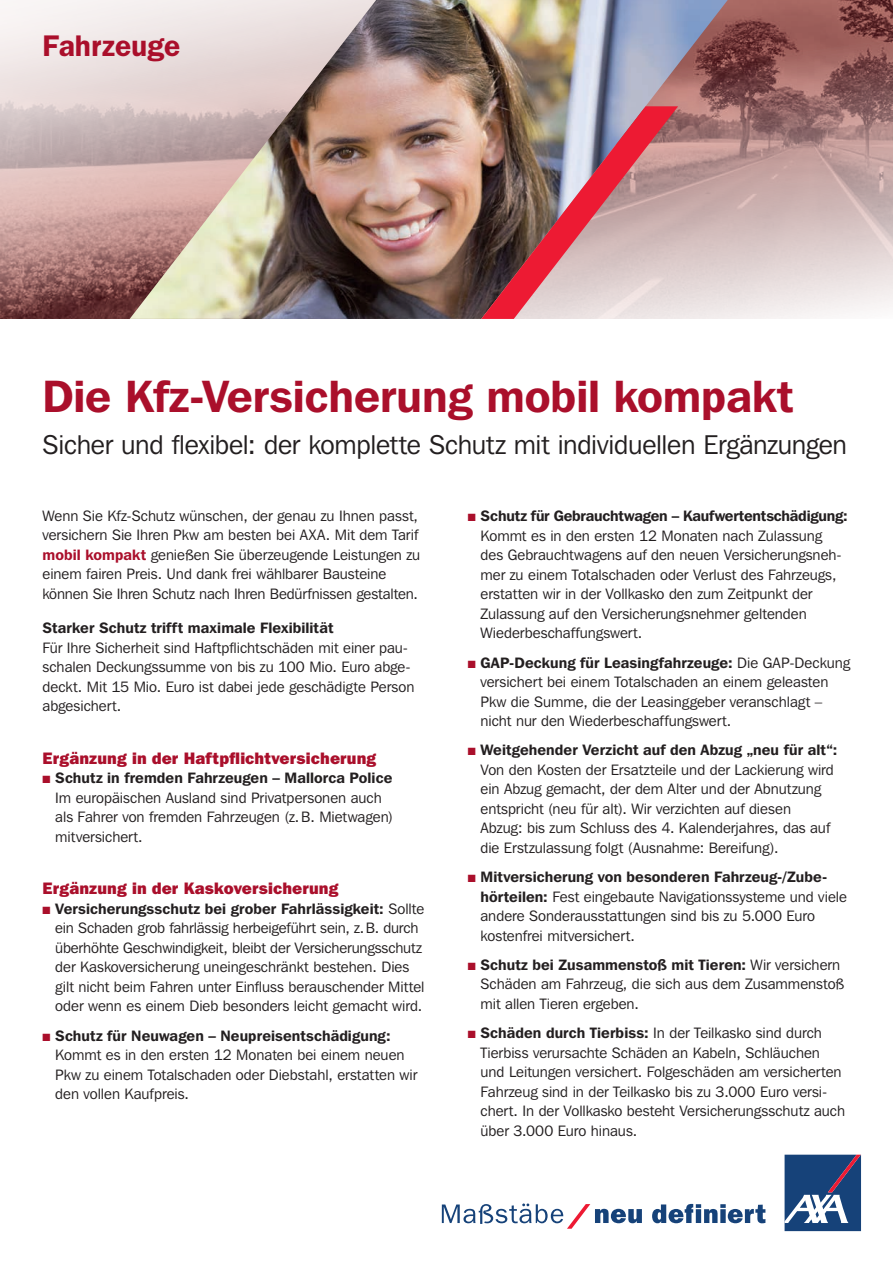
<style>
.page{position:relative;width:893px;height:1263px;background:#fff}
.page>*{position:absolute;margin:0;border:0;box-sizing:border-box;transform-origin:0 0}
.t1{font:600 45px "Franklin Gothic IT Cby BT";color:#aa0f2b}
.t2{font:600 30px "Franklin Gothic";color:#aa0f2b}
.t3{font:27px "Franklin Gothic IT Cby BT";letter-spacing:-.01em;color:#231f20}
.t4{font:800 16.5px "Franklin Gothic IT Cby BT";letter-spacing:.005em;color:#aa0f2b}
.t5{font:15px/19.5px "Franklin Gothic IT Cby BT";color:#231f20}
.t6{font:600 15px "Franklin Gothic IT Cby BT";letter-spacing:.005em;color:#231f20}
.s1{font-weight:600;color:#aa0f2b}
.s2{color:#aa0f2b}
.s3{font-weight:600}
</style>
<div class="page">
<svg style="left:652px;top:1204px;width:113px;height:19px"></svg>
<svg style="left:442px;top:1203px;width:200px;height:26px"></svg>
<svg style="left:785px;top:1155px;width:76px;height:76px;background:#3f5d8b"></svg>
<svg style="left:0;top:0;width:130px;height:319px;background:#cbb0ae"></svg>
<svg style="left:728px;top:0;width:165px;height:319px;background:#b79594"></svg>
<img style="left:130px;top:0;width:598px;height:319px">
<img style="left:481px;top:106px;width:197px;height:213px">
<h2 class="t2" style="left:43px;top:28px;width:139px">Fahrzeuge</h2>
<h1 class="t1" style="left:43px;top:367px;width:752px">Die Kfz-Versicherung mobil kompakt</h1>
<h3 class="t3" style="left:43px;top:428px;width:806px">Sicher und flexibel: der komplette Schutz mit individuellen Ergänzungen</h3>
<p class="t5" style="left:43px;top:505px;width:379px">Wenn Sie Kfz-Schutz wünschen, der genau zu Ihnen passt, versichern Sie Ihren Pkw am besten bei AXA. Mit dem Tarif <span class="s1">mobil kompakt</span> genießen Sie überzeugende Leistungen zu einem fairen Preis. Und dank frei wählbarer Bausteine können Sie Ihren Schutz nach Ihren Bedürfnissen gestalten.</p>
<p class="t6" style="left:43px;top:618px;width:292px">Starker Schutz trifft maximale Flexibilität</p>
<p class="t5" style="left:43px;top:637px;width:373px">Für Ihre Sicherheit sind Haftpflichtschäden mit einer pau&shy;schalen Deckungssumme von bis zu 100 Mio. Euro abge&shy;deckt. Mit 15 Mio. Euro ist dabei jede geschädigte Person abgesichert.</p>
<p class="t4" style="left:43px;top:747px;width:335px">Ergänzung in der Haftpflichtversicherung</p>
<p class="t5" style="left:55px;top:768px;width:339px;text-indent:-13px"><span class="s2">■</span> <span class="s3">Schutz in fremden Fahrzeugen – Mallorca Police </span>Im europäischen Ausland sind Privatpersonen auch als Fahrer von fremden Fahrzeugen (z.B. Mietwagen) mitversichert.</p>
<p class="t4" style="left:43px;top:878px;width:298px">Ergänzung in der Kaskoversicherung</p>
<p class="t5" style="left:55px;top:898px;width:371px;text-indent:-13px"><span class="s2">■</span> <span class="s3">Versicherungsschutz bei grober Fahrlässigkeit:</span> Sollte ein Schaden grob fahrlässig herbeigeführt sein, z.B. durch überhöhte Geschwindigkeit, bleibt der Versicherungsschutz der Kaskoversicherung uneingeschränkt bestehen. Dies gilt nicht beim Fahren unter Einfluss berauschender Mittel oder wenn es einem Dieb besonders leicht gemacht wird.</p>
<p class="t5" style="left:55px;top:1025px;width:364px;text-indent:-13px"><span class="s2">■</span> <span class="s3">Schutz für Neuwagen – Neupreisentschädigung:<br></span>Kommt es in den ersten 12 Monaten bei einem neuen Pkw zu einem Totalschaden oder Diebstahl, erstatten wir den vollen Kaufpreis.</p>
<p class="t5" style="left:480px;top:506px;width:369px;text-indent:-13px"><span class="s2">■</span> <span class="s3">Schutz für Gebrauchtwagen – Kaufwertentschädigung:<br></span>Kommt es in den ersten 12 Monaten nach Zulassung des Gebrauchtwagens auf den neuen Versicherungsneh&shy;mer zu einem Totalschaden oder Verlust des Fahrzeugs, erstatten wir in der Vollkasko den zum Zeitpunkt der Zulassung auf den Versicherungsnehmer geltenden Wiederbeschaffungswert.</p>
<p class="t5" style="left:480px;top:652px;width:371px;text-indent:-13px"><span class="s2">■</span> <span class="s3">GAP-Deckung für Leasingfahrzeuge:</span> Die GAP-Deckung versichert bei einem Totalschaden an einem geleasten Pkw die Summe, die der Leasinggeber veranschlagt – nicht nur den Wiederbeschaffungswert.</p>
<p class="t5" style="left:480px;top:740px;width:358px;text-indent:-13px"><span class="s2">■</span> <span class="s3">Weitgehender Verzicht auf den Abzug „neu für alt“:<br></span>Von den Kosten der Ersatzteile und der Lackierung wird ein Abzug gemacht, der dem Alter und der Abnutzung entspricht (neu für alt). Wir verzichten auf diesen<br>Abzug: bis zum Schluss des 4. Kalenderjahres, das auf die Erstzulassung folgt (Ausnahme: Bereifung).</p>
<p class="t5" style="left:480px;top:867px;width:368px;text-indent:-13px"><span class="s2">■</span> <span class="s3">Mitversicherung von besonderen Fahrzeug-/Zube&shy;hörteilen:</span> Fest eingebaute Navigationssysteme und viele andere Sonderausstattungen sind bis zu 5.000 Euro kostenfrei mitversichert.</p>
<p class="t5" style="left:480px;top:955px;width:365px;text-indent:-13px"><span class="s2">■</span> <span class="s3">Schutz bei Zusammenstoß mit Tieren:</span> Wir versichern<br>Schäden am Fahrzeug, die sich aus dem Zusammenstoß mit allen Tieren ergeben.</p>
<p class="t5" style="left:480px;top:1023px;width:366px;text-indent:-13px"><span class="s2">■</span> <span class="s3">Schäden durch Tierbiss:</span> In der Teilkasko sind durch Tierbiss verursachte Schäden an Kabeln, Schläuchen und Leitungen versichert. Folgeschäden am versicherten Fahrzeug sind in der Teilkasko bis zu 3.000 Euro versi&shy;chert. In der Vollkasko besteht Versicherungsschutz auch über 3.000 Euro hinaus.</p>
</div>
